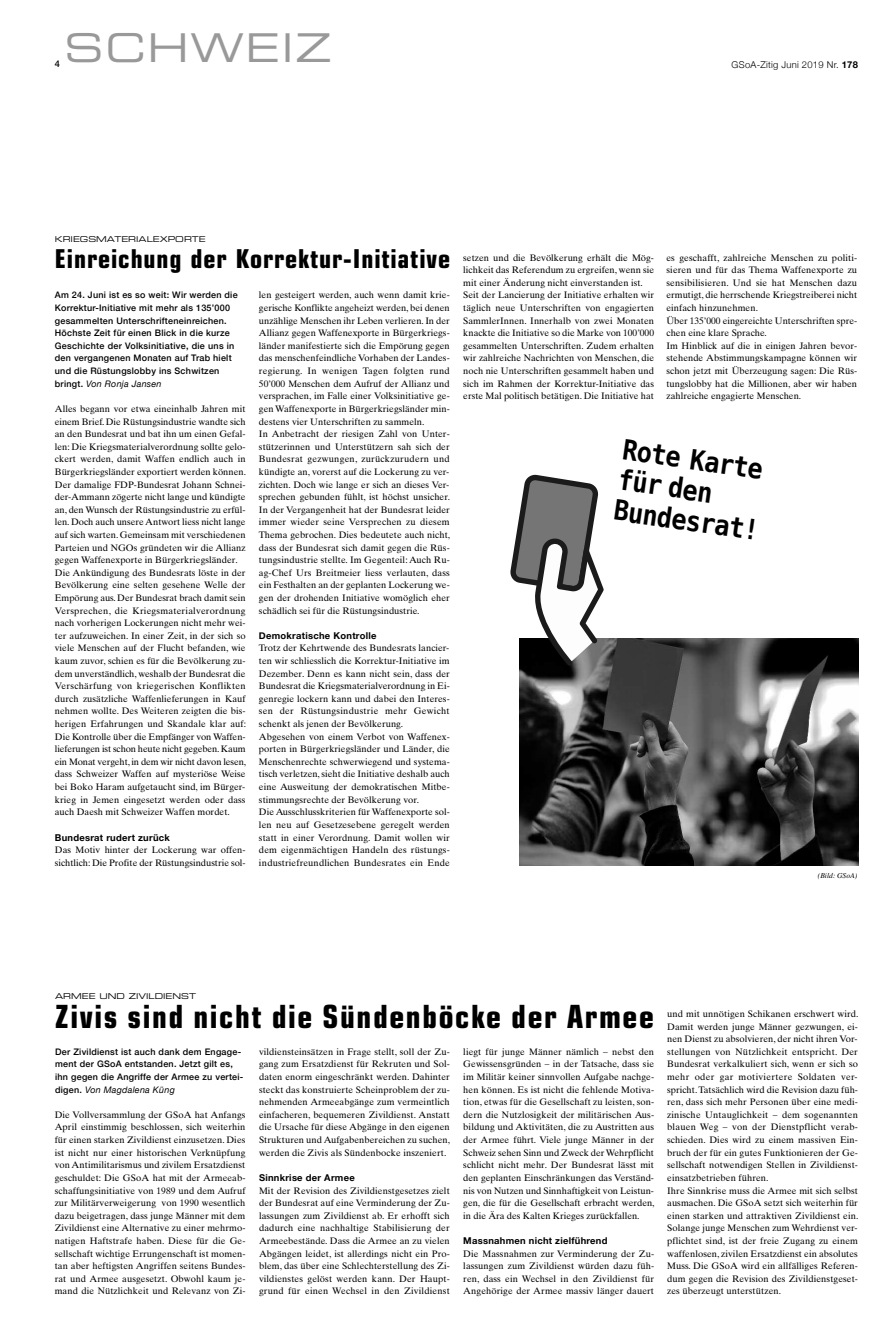
<style>
.page{position:relative;width:893px;height:1333px;background:#fff}
.page>*{position:absolute;margin:0;border:0;box-sizing:border-box;transform-origin:0 0}
.t1{font:39.7px "Eurostile Extended Two";letter-spacing:.05em;color:#999}
.t2{font:700 condensed 32px "Eurostile";letter-spacing:.05em;color:#000}
.t3{font:700 28px/30.5px "Menlo";color:#000;scale:.9 1}
.t4{font:700 condensed 26px "Eurostile";letter-spacing:.035em;color:#000}
.t5{font:9.4px/12.6px "Times Ten";letter-spacing:.005em;color:#000}
.t6{font:700 9.4px "Helvetica Neue";letter-spacing:.03em;color:#000}
.t7{font:300 9.4px "Helvetica Neue";letter-spacing:.03em;color:#000}
.t8{font:500 9.2px "Helvetica Neue";color:#000}
.t9{font:500 9px/12.6px "Helvetica Neue";letter-spacing:.03em;color:#000}
.t10{font:8px "Eurostile Extended Two";color:#000}
.t11{font:italic 7.5px "Times";color:#000}
.s1{font-weight:700}
.s2{font-weight:400;font-style:italic}
</style>
<div class="page">
<img style="left:519px;top:638px;width:340px;height:227px">
<svg style="left:510px;top:475px;width:94px;height:190px"></svg>
<h1 class="t1" style="left:64px;top:33px;width:269px">SCHWEIZ</h1>
<p class="t8" style="left:55px;top:58px;width:7px">4</p>
<p class="t7" style="left:732px;top:58px;width:128px">GSoA-Zitig Juni 2019 Nr. <span class="s1">178</span></p>
<p class="t10" style="left:55px;top:236px;width:152px">KRIEGSMATERIALEXPORTE</p>
<h3 class="t4" style="left:55px;top:249px;width:397px">Einreichung der Korrektur-Initiative</h3>
<p class="t9" style="left:55px;top:289px;width:184px">Am 24. Juni ist es so weit: Wir werden die Korrektur-Initiative mit mehr als 135’000 gesammelten Unterschrifteneinreichen.<br>Höchste Zeit für einen Blick in die kurze Geschichte der Volksinitiative, die uns in den vergangenen Monaten auf Trab hielt und die Rüstungslobby ins Schwitzen bringt. <span class="s2">Von Ronja Jansen</span></p>
<p class="t5" style="left:55px;top:403px;width:193px">Alles begann vor etwa eineinhalb Jahren mit einem Brief. Die Rüstungsindustrie wandte sich an den Bundesrat und bat ihn um einen Gefal&shy;len: Die Kriegsmaterialverordnung sollte gelo&shy;ckert werden, damit Waffen endlich auch in Bürgerkriegsländer exportiert werden können.<br>Der damalige FDP-Bundesrat Johann Schnei&shy;der-Ammann zögerte nicht lange und kündigte an, den Wunsch der Rüstungsindustrie zu erfül&shy;len. Doch auch unsere Antwort liess nicht lange auf sich warten. Gemeinsam mit verschiedenen Parteien und NGOs gründeten wir die Allianz gegen Waffenexporte in Bürgerkriegsländer.<br>Die Ankündigung des Bundesrats löste in der Bevölkerung eine selten gesehene Welle der Empörung aus. Der Bundesrat brach damit sein Versprechen, die Kriegsmaterialverordnung nach vorherigen Lockerungen nicht mehr wei&shy;ter aufzuweichen. In einer Zeit, in der sich so viele Menschen auf der Flucht befanden, wie kaum zuvor, schien es für die Bevölkerung zu&shy;dem unverständlich, weshalb der Bundesrat die Verschärfung von kriegerischen Konflikten durch zusätzliche Waffenlieferungen in Kauf nehmen wollte. Des Weiteren zeigten die bis&shy;herigen Erfahrungen und Skandale klar auf:<br>Die Kontrolle über die Empfänger von Waffen&shy;lieferungen ist schon heute nicht gegeben.Kaum ein Monat vergeht, in dem wir nicht davon lesen, dass Schweizer Waffen auf mysteriöse Weise bei Boko Haram aufgetaucht sind, im Bürger&shy;krieg in Jemen eingesetzt werden oder dass auch Daesh mit Schweizer Waffen mordet.</p>
<p class="t6" style="left:55px;top:831px;width:117px">Bundesrat rudert zurück</p>
<p class="t5" style="left:55px;top:844px;width:192px">Das Motiv hinter der Lockerung war offen&shy;sichtlich: Die Profite der Rüstungsindustrie sol-</p>
<p class="t5" style="left:259px;top:290px;width:193px">len gesteigert werden, auch wenn damit krie&shy;gerische Konflikte angeheizt werden, bei denen unzählige Menschen ihr Leben verlieren. In der Allianz gegen Waffenexporte in Bürgerkriegs&shy;länder manifestierte sich die Empörung gegen das menschenfeindliche Vorhaben der Landes&shy;regierung. In wenigen Tagen folgten rund 50’000 Menschen dem Aufruf der Allianz und versprachen, im Falle einer Volksinitiative ge&shy;gen Waffenexporte in Bürgerkriegsländer min&shy;destens vier Unterschriften zu sammeln.<br>In Anbetracht der riesigen Zahl von Unter&shy;stützerinnen und Unterstützern sah sich der Bundesrat gezwungen, zurückzurudern und kündigte an, vorerst auf die Lockerung zu ver&shy;zichten. Doch wie lange er sich an dieses Ver&shy;sprechen gebunden fühlt, ist höchst unsicher.<br>In der Vergangenheit hat der Bundesrat leider immer wieder seine Versprechen zu diesem Thema gebrochen. Dies bedeutete auch nicht, dass der Bundesrat sich damit gegen die Rüs&shy;tungsindustrie stellte. Im Gegenteil: Auch Ru&shy;ag-Chef Urs Breitmeier liess verlauten, dass ein Festhalten an der geplanten Lockerung we&shy;gen der drohenden Initiative womöglich eher schädlich sei für die Rüstungsindustrie.</p>
<p class="t6" style="left:259px;top:629px;width:119px">Demokratische Kontrolle</p>
<p class="t5" style="left:259px;top:643px;width:192px">Trotz der Kehrtwende des Bundesrats lancier&shy;ten wir schliesslich die Korrektur-Initiative im Dezember. Denn es kann nicht sein, dass der Bundesrat die Kriegsmaterialverordnung in Ei&shy;genregie lockern kann und dabei den Interes&shy;sen der Rüstungsindustrie mehr Gewicht schenkt als jenen der Bevölkerung.<br>Abgesehen von einem Verbot von Waffenex&shy;porten in Bürgerkriegsländer und Länder, die Menschenrechte schwerwiegend und systema&shy;tisch verletzen, sieht die Initiative deshalb auch eine Ausweitung der demokratischen Mitbe&shy;stimmungsrechte der Bevölkerung vor.<br>Die Ausschlusskriterien für Waffenexporte sol&shy;len neu auf Gesetzesebene geregelt werden statt in einer Verordnung. Damit wollen wir dem eigenmächtigen Handeln des rüstungs&shy;industriefreundlichen Bundesrates ein Ende</p>
<p class="t5" style="left:463px;top:252px;width:192px">setzen und die Bevölkerung erhält die Mög&shy;lichkeit das Referendum zu ergreifen, wenn sie mit einer Änderung nicht einverstanden ist.<br>Seit der Lancierung der Initiative erhalten wir täglich neue Unterschriften von engagierten SammlerInnen. Innerhalb von zwei Monaten knackte die Initiative so die Marke von 100’000 gesammelten Unterschriften. Zudem erhalten wir zahlreiche Nachrichten von Menschen, die noch nie Unterschriften gesammelt haben und sich im Rahmen der Korrektur-Initiative das erste Mal politisch betätigen. Die Initiative hat</p>
<p class="t5" style="left:666px;top:252px;width:192px">es geschafft, zahlreiche Menschen zu politi&shy;sieren und für das Thema Waffenexporte zu sensibilisieren. Und sie hat Menschen dazu ermutigt, die herrschende Kriegstreiberei nicht einfach hinzunehmen.<br>Über 135’000 eingereichte Unterschriften spre&shy;chen eine klare Sprache.<br>Im Hinblick auf die in einigen Jahren bevor&shy;stehende Abstimmungskampagne können wir schon jetzt mit Überzeugung sagen: Die Rüs&shy;tungslobby hat die Millionen, aber wir haben zahlreiche engagierte Menschen.</p>
<h3 class="t3" style="left:625px;top:434px;width:164px;rotate:8deg">Rote Karte für den<br>Bundesrat!</h3>
<p class="t11" style="left:818px;top:871px;width:41px">(Bild: GSoA)</p>
<p class="t10" style="left:55px;top:992px;width:142px">ARMEE UND ZIVILDIENST</p>
<h2 class="t2" style="left:55px;top:1005px;width:600px">Zivis sind nicht die Sündenböcke der Armee</h2>
<p class="t9" style="left:55px;top:1045px;width:190px">Der Zivildienst ist auch dank dem Engage&shy;ment der GSoA entstanden. Jetzt gilt es, ihn gegen die Angriffe der Armee zu vertei&shy;digen. <span class="s2">Von Magdalena Küng</span></p>
<p class="t5" style="left:55px;top:1109px;width:192px;text-align:justify">Die Vollversammlung der GSoA hat Anfangs April einstimmig beschlossen, sich weiterhin für einen starken Zivildienst einzusetzen. Dies ist nicht nur einer historischen Verknüpfung von Antimilitarismus und zivilem Ersatzdienst geschuldet: Die GSoA hat mit der Armeeab&shy;schaffungsinitiative von 1989 und dem Aufruf zur Militärverweigerung von 1990 wesentlich dazu beigetragen, dass junge Männer mit dem Zivildienst eine Alternative zu einer mehrmo&shy;natigen Haftstrafe haben. Diese für die Ge&shy;sellschaft wichtige Errungenschaft ist momen&shy;tan aber heftigsten Angriffen seitens Bundes&shy;rat und Armee ausgesetzt. Obwohl kaum je&shy;mand die Nützlichkeit und Relevanz von Zi-</p>
<p class="t5" style="left:463px;top:1046px;width:193px;text-align:justify">liegt für junge Männer nämlich – nebst den Gewissensgründen – in der Tatsache, dass sie im Militär keiner sinnvollen Aufgabe nachge&shy;hen können. Es ist nicht die fehlende Motiva&shy;tion, etwas für die Gesellschaft zu leisten, son&shy;dern die Nutzlosigkeit der militärischen Aus&shy;bildung und Aktivitäten, die zu Austritten aus der Armee führt. Viele junge Männer in der Schweiz sehen Sinn und Zweck der Wehrpflicht schlicht nicht mehr. Der Bundesrat lässt mit den geplanten Einschränkungen das Verständ&shy;nis von Nutzen und Sinnhaftigkeit von Leistun&shy;gen, die für die Gesellschaft erbracht werden, in die Ära des Kalten Krieges zurückfallen.</p>
<p class="t6" style="left:463px;top:1234px;width:146px">Massnahmen nicht zielführend</p>
<p class="t5" style="left:463px;top:1247px;width:192px;text-align:justify">Die Massnahmen zur Verminderung der Zu&shy;lassungen zum Zivildienst würden dazu füh&shy;ren, dass ein Wechsel in den Zivildienst für Angehörige der Armee massiv länger dauert</p>
<p class="t5" style="left:259px;top:1046px;width:193px;text-align:justify">vildiensteinsätzen in Frage stellt, soll der Zu&shy;gang zum Ersatzdienst für Rekruten und Sol&shy;daten enorm eingeschränkt werden. Dahinter steckt das konstruierte Scheinproblem der zu&shy;nehmenden Armeeabgänge zum vermeintlich einfacheren, bequemeren Zivildienst. Anstatt die Ursache für diese Abgänge in den eigenen Strukturen und Aufgabenbereichen zu suchen, werden die Zivis als Sündenbocke inszeniert.</p>
<p class="t6" style="left:259px;top:1171px;width:97px">Sinnkrise der Armee</p>
<p class="t5" style="left:259px;top:1184px;width:192px;text-align:justify">Mit der Revision des Zivildienstgesetzes zielt der Bundesrat auf eine Verminderung der Zu&shy;lassungen zum Zivildienst ab. Er erhofft sich dadurch eine nachhaltige Stabilisierung der Armeebestände. Dass die Armee an zu vielen Abgängen leidet, ist allerdings nicht ein Pro&shy;blem, das über eine Schlechterstellung des Zi&shy;vildienstes gelöst werden kann. Der Haupt&shy;grund für einen Wechsel in den Zivildienst</p>
<p class="t5" style="left:667px;top:1008px;width:193px">und mit unnötigen Schikanen erschwert wird.<br>Damit werden junge Männer gezwungen, ei&shy;nen Dienst zu absolvieren, der nicht ihren Vor&shy;stellungen von Nützlichkeit entspricht. Der Bundesrat verkalkuliert sich, wenn er sich so mehr oder gar motiviertere Soldaten ver&shy;spricht.Tatsächlich wird die Revision dazu füh&shy;ren, dass sich mehr Personen über eine medi&shy;zinische Untauglichkeit – dem sogenannten blauen Weg – von der Dienstpflicht verab&shy;schieden. Dies wird zu einem massiven Ein&shy;bruch der für ein gutes Funktionieren der Ge&shy;sellschaft notwendigen Stellen in Zivildienst&shy;einsatzbetrieben führen.<br>Ihre Sinnkrise muss die Armee mit sich selbst ausmachen. Die GSoA setzt sich weiterhin für einen starken und attraktiven Zivildienst ein.<br>Solange junge Menschen zum Wehrdienst ver&shy;pflichtet sind, ist der freie Zugang zu einem waffenlosen, zivilen Ersatzdienst ein absolutes Muss. Die GSoA wird ein allfälliges Referen&shy;dum gegen die Revision des Zivildienstgeset&shy;zes überzeugt unterstützen.</p>
</div>
